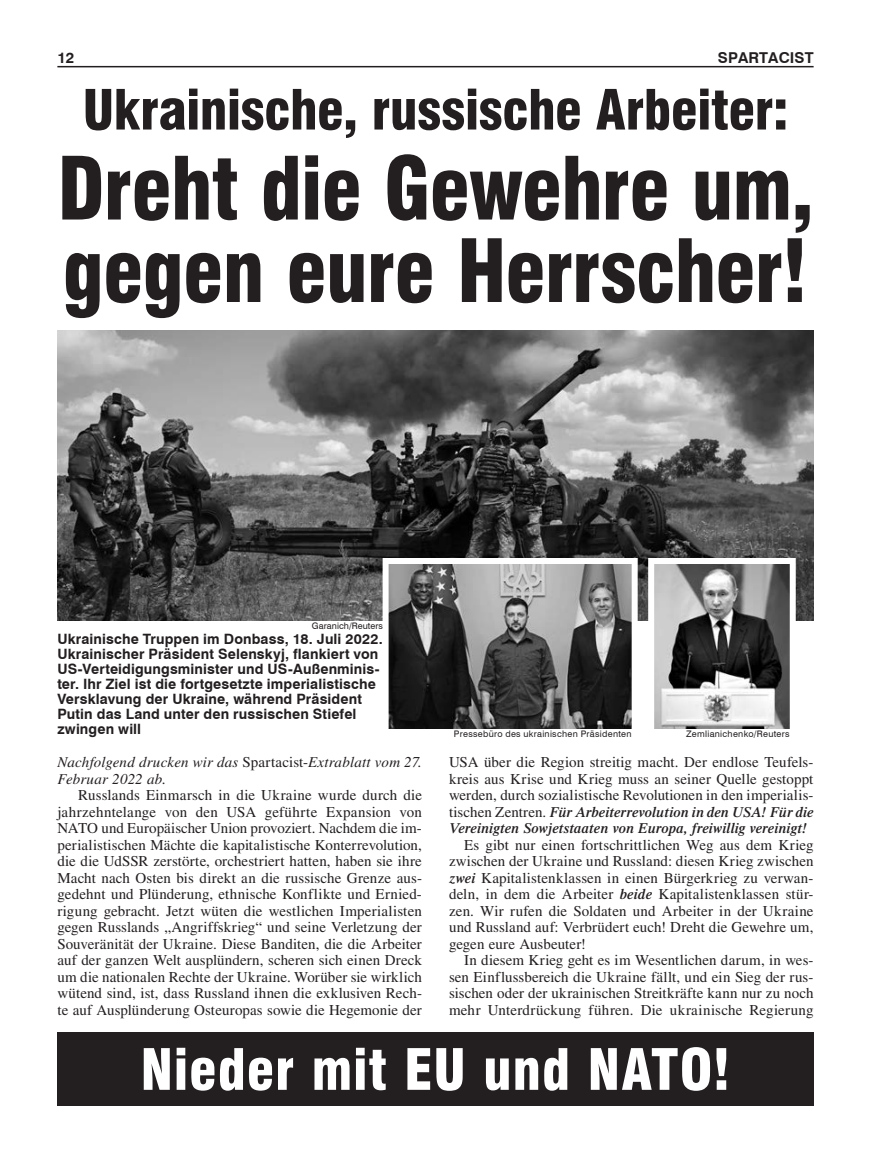
<style>
.page{position:relative;width:871px;height:1161px;background:#fff}
.page>*{position:absolute;margin:0;border:0;box-sizing:border-box;transform-origin:0 0}
.t1{font:900 condensed 84.75px/82.5px "Swiss 721 BT";letter-spacing:-.01em;color:#231f20;scale:.96 1}
.t2{font:900 condensed 55.5px "Swiss 721 BT";letter-spacing:.015em;color:#fff}
.t3{font:900 condensed 54px "Swiss 721 BT";letter-spacing:-.01em;color:#231f20}
.t4{font:15px/16.5px "Times LT Std";letter-spacing:.005em;color:#231f20;text-align:justify}
.t5{font:italic 15px/16.5px "Times LT Std";letter-spacing:.015em;color:#231f20}
.t6{font:700 15px "Swiss 721 BT";letter-spacing:.005em;color:#231f20}
.t7{font:italic 600 14.4px/16.5px "Times LT Std";letter-spacing:.005em;color:#231f20}
.t8{font:700 14.25px/15px "Swiss 721 BT";letter-spacing:.01em;color:#231f20}
.t9{font:9px "Swiss 721 BT";letter-spacing:.03em;color:#231f20}
.t10{font:9px "Swiss 721 BT";letter-spacing:.005em;color:#231f20}
.s1{font-style:normal}
.s2{font-weight:400;font-style:normal;font-size:15px}
.s3{font-weight:600;font-style:italic;font-size:14.4px}
</style>
<div class="page">
<hr style="left:57px;top:66px;width:756px;height:1px;background:#231f20">
<div style="left:57px;top:1032px;width:756px;height:74px;background:#231f20"></div>
<img style="left:57px;top:330px;width:756px;height:291px">
<svg style="left:380px;top:555px;width:260px;height:174px;background:#6a6a6a"></svg>
<svg style="left:645px;top:555px;width:154px;height:174px"></svg>
<p class="t6" style="left:57px;top:48px;width:19px">12</p>
<p class="t6" style="left:718px;top:48px;width:97px">SPARTACIST</p>
<h3 class="t3" style="left:82px;top:78px;width:708px">Ukrainische, russische Arbeiter:</h3>
<h1 class="t1" style="left:57px;top:147px;width:789px">Dreht die Gewehre um, gegen eure Herrscher!</h1>
<p class="t10" style="left:312px;top:621px;width:72px">Garanich/Reuters</p>
<p class="t8" style="left:57px;top:632px;width:327px">Ukrainische Truppen im Donbass, 18. Juli 2022.<br>Ukrainischer Präsident Selenskyj, flankiert von US-Verteidigungsminister und US-Außenminis&shy;ter. Ihr Ziel ist die fortgesetzte imperialistische Versklavung der Ukraine, während Präsident Putin das Land unter den russischen Stiefel zwingen will</p>
<p class="t9" style="left:454px;top:729px;width:179px">Pressebüro des ukrainischen Präsidenten</p>
<p class="t9" style="left:686px;top:729px;width:105px">Zemlianichenko/Reuters</p>
<p class="t5" style="left:57px;top:754px;width:366px">Nachfolgend drucken wir das <span class="s1">Spartacist-</span>Extrablatt vom 27.<br>Februar 2022 ab<span class="s1">.</span></p>
<p class="t4" style="left:57px;top:787px;width:366px;text-indent:21px">Russlands Einmarsch in die Ukraine wurde durch die jahrzehntelange von den USA geführte Expansion von NATO und Europäischer Union provoziert. Nachdem die im&shy;perialistischen Mächte die kapitalistische Konterrevolution, die die UdSSR zerstörte, orchestriert hatten, haben sie ihre Macht nach Osten bis direkt an die russische Grenze aus&shy;gedehnt und Plünderung, ethnische Konflikte und Ernied&shy;rigung gebracht. Jetzt wüten die westlichen Imperialisten gegen Russlands „Angriffskrieg“ und seine Verletzung der Souveränität der Ukraine. Diese Banditen, die die Arbeiter auf der ganzen Welt ausplündern, scheren sich einen Dreck um die nationalen Rechte der Ukraine. Worüber sie wirklich wütend sind, ist, dass Russland ihnen die exklusiven Rech&shy;te auf Ausplünderung Osteuropas sowie die Hegemonie der</p>
<p class="t4" style="left:449px;top:754px;width:366px">USA über die Region streitig macht. Der endlose Teufels&shy;kreis aus Krise und Krieg muss an seiner Quelle gestoppt werden, durch sozialistische Revolutionen in den imperialis-</p>
<p class="t7" style="left:449px;top:804px;width:366px"><span class="s2">tischen Zentren.</span> Für Arbeiterrevolution in den USA! Für die<br>Vereinigten Sowjetstaaten von Europa, freiwillig vereinigt!</p>
<p class="t4" style="left:449px;top:837px;width:366px;text-indent:15px">Es gibt nur einen fortschrittlichen Weg aus dem Krieg zwischen der Ukraine und Russland: diesen Krieg zwischen <span class="s3">zwei</span> Kapitalistenklassen in einen Bürgerkrieg zu verwan&shy;deln, in dem die Arbeiter <span class="s3">beide</span> Kapitalistenklassen stür&shy;zen. Wir rufen die Soldaten und Arbeiter in der Ukraine und Russland auf: Verbrüdert euch! Dreht die Gewehre um, gegen eure Ausbeuter!</p>
<p class="t4" style="left:449px;top:952px;width:366px;text-indent:15px">In diesem Krieg geht es im Wesentlichen darum, in wes&shy;sen Einflussbereich die Ukraine fällt, und ein Sieg der rus&shy;sischen oder der ukrainischen Streitkräfte kann nur zu noch mehr Unterdrückung führen. Die ukrainische Regierung</p>
<h2 class="t2" style="left:140px;top:1036px;width:592px">Nieder mit EU und NATO!</h2>
</div>
